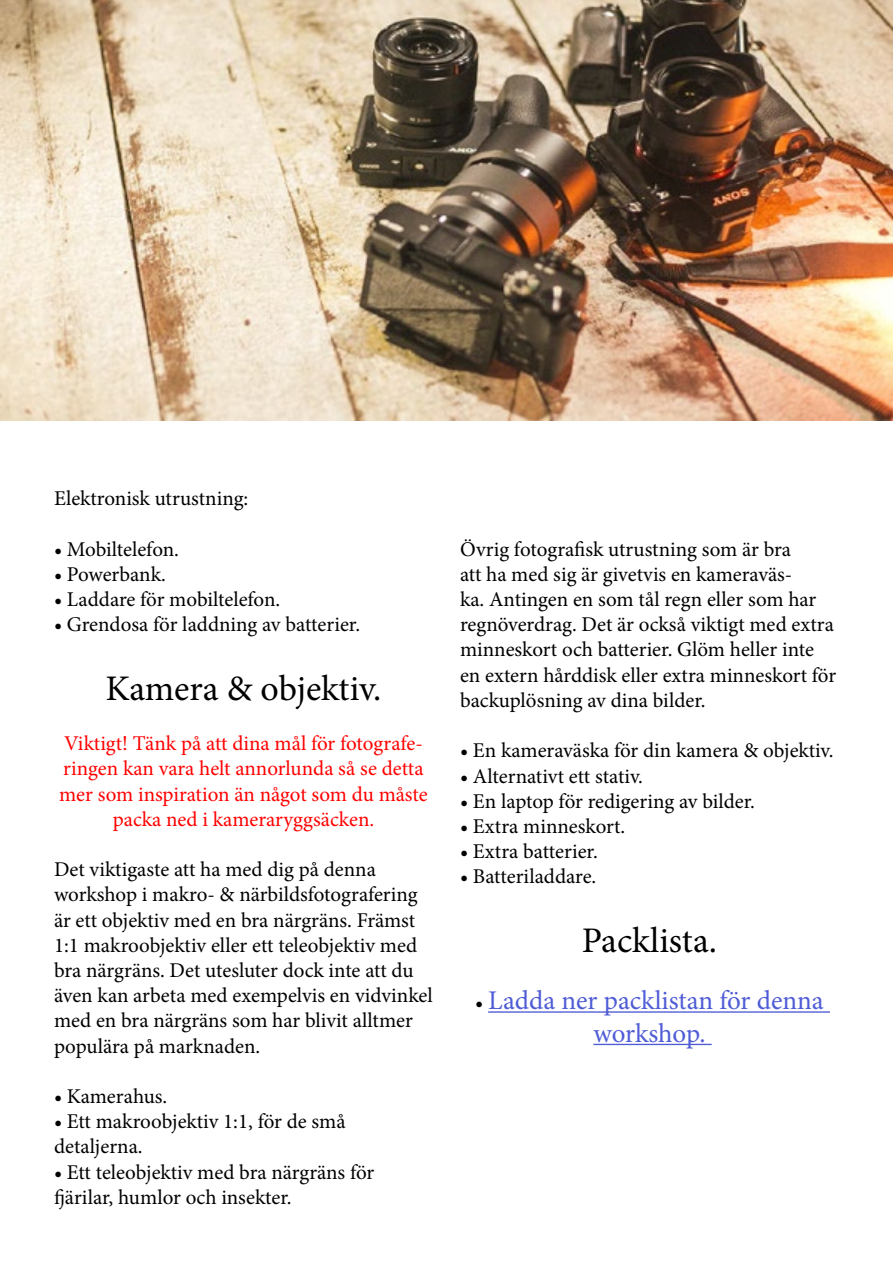
<style>
.page{position:relative;width:893px;height:1263px;background:#fff}
.page>*{position:absolute;margin:0;border:0;box-sizing:border-box;transform-origin:0 0}
.t1{font:36px "Minion Pro";letter-spacing:-.005em;color:#000}
.t2{font:27px/32.4px "Minion Pro";color:#4f5cd6;text-align:center}
.t3{font:21px/25.2px "Minion Pro";color:#000}
.t4{font:21px/25.2px "Minion Pro";letter-spacing:-.005em;color:#f00;text-align:center}
.s1{font-size:21px;color:#000}
</style>
<div class="page">
<hr style="left:488px;top:1011px;width:342px;height:2px;background:#4f5cd6">
<hr style="left:593px;top:1044px;width:119px;height:1px;background:#4f5cd6">
<img style="left:0;top:0;width:893px;height:421px">
<p class="t3" style="left:54px;top:486px;width:196px">Elektronisk utrustning:</p>
<p class="t3" style="left:54px;top:536px;width:127px">• Mobiltelefon.</p>
<p class="t3" style="left:54px;top:562px;width:114px">• Powerbank.</p>
<p class="t3" style="left:54px;top:587px;width:228px">• Laddare för mobiltelefon.</p>
<p class="t3" style="left:54px;top:612px;width:308px">• Grendosa för laddning av batterier.</p>
<h1 class="t1" style="left:106px;top:664px;width:277px">Kamera &amp; objektiv.</h1>
<p class="t4" style="left:59px;top:731px;width:370px">Viktigt! Tänk på att dina mål för fotografe&shy;ringen kan vara helt annorlunda så se detta mer som inspiration än något som du måste packa ned i kameraryggsäcken.</p>
<p class="t3" style="left:54px;top:857px;width:380px">Det viktigaste att ha med dig på denna workshop i makro- &amp; närbildsfotografering är ett objektiv med en bra närgräns. Främst 1:1 makroobjektiv eller ett teleobjektiv med bra närgräns. Det utesluter dock inte att du även kan arbeta med exempelvis en vidvinkel med en bra närgräns som har blivit alltmer populära på marknaden.</p>
<p class="t3" style="left:54px;top:1084px;width:115px">• Kamerahus.</p>
<p class="t3" style="left:54px;top:1109px;width:293px">• Ett makroobjektiv 1:1, för de små detaljerna.</p>
<p class="t3" style="left:54px;top:1159px;width:322px">• Ett teleobjektiv med bra närgräns för fjärilar, humlor och insekter.</p>
<p class="t3" style="left:460px;top:536px;width:378px">Övrig fotografisk utrustning som är bra<br>att ha med sig är givetvis en kameraväs-<br>ka. Antingen en som tål regn eller som har regnöverdrag. Det är också viktigt med extra minneskort och batterier. Glöm heller inte en extern hårddisk eller extra minneskort för backuplösning av dina bilder.</p>
<p class="t3" style="left:460px;top:738px;width:375px">• En kameraväska för din kamera &amp; objektiv.</p>
<p class="t3" style="left:460px;top:763px;width:185px">• Alternativt ett stativ.</p>
<p class="t3" style="left:460px;top:788px;width:297px">• En laptop för redigering av bilder.</p>
<p class="t3" style="left:460px;top:814px;width:167px">• Extra minneskort.</p>
<p class="t3" style="left:460px;top:839px;width:139px">• Extra batterier.</p>
<p class="t3" style="left:460px;top:864px;width:138px">• Batteriladdare.</p>
<h1 class="t1" style="left:582px;top:916px;width:137px">Packlista.</h1>
<p class="t2" style="left:475px;top:985px;width:350px"><span class="s1">•</span> Ladda ner packlistan för denna workshop.</p>
</div>
